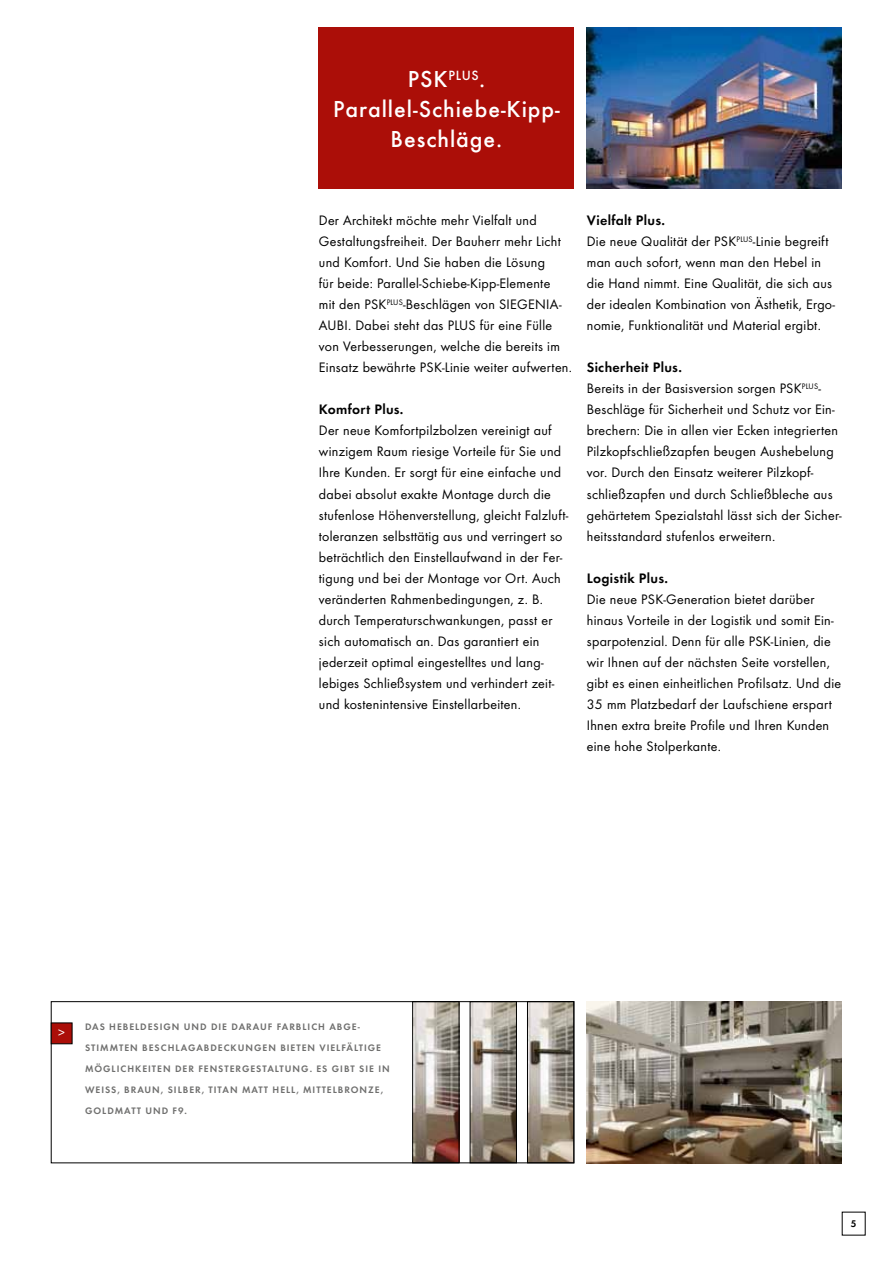
<style>
.page{position:relative;width:893px;height:1263px;background:#fff}
.page>*{position:absolute;margin:0;border:0;box-sizing:border-box;transform-origin:0 0}
.t1{font:500 24px/30px "Futura";letter-spacing:.04em;color:#fff;text-align:center}
.t2{font:14.25px/21px "Futura Boo";letter-spacing:.02em;color:#000}
.t3{font:14.25px "Futura Dem";letter-spacing:.025em;color:#000}
.t4{font:13.5px "Futura Boo";color:#fff}
.t5{font:10.05px "Futura Dem";color:#000}
.t6{font:9.75px/21px "Futura Dem";letter-spacing:.1em;color:#6f6f6e}
</style>
<div class="page">
<img style="left:414px;top:1003px;width:43px;height:158px">
<div style="left:412px;top:1001px;width:47px;height:162px;border:1px solid #000"></div>
<img style="left:472px;top:1003px;width:43px;height:158px">
<div style="left:470px;top:1001px;width:47px;height:162px;border:1px solid #000"></div>
<img style="left:529px;top:1003px;width:43px;height:158px">
<div style="left:527px;top:1001px;width:47px;height:162px;border:1px solid #000"></div>
<div style="left:319px;top:28px;width:255px;height:161px;background:#ab0e08"></div>
<div style="left:51px;top:1001px;width:523px;height:162px;border:1px solid #000"></div>
<div style="left:51px;top:1023px;width:21px;height:21px;background:#ab0e08;border:1px solid #000"></div>
<img style="left:587px;top:1001px;width:255px;height:162px">
<img style="left:587px;top:28px;width:255px;height:161px">
<h1 class="t1" style="left:333px;top:64px;width:228px">PSK<sup>PLUS</sup>.<br>Parallel-Schiebe-Kipp-<br>Beschläge.</h1>
<p class="t2" style="left:319px;top:210px;width:255px">Der Architekt möchte mehr Vielfalt und Gestaltungsfreiheit. Der Bauherr mehr Licht und Komfort. Und Sie haben die Lösung<br>für beide: Parallel-Schiebe-Kipp-Elemente<br>mit den PSK<sup>PLUS</sup>-Beschlägen von SIEGENIA-AUBI. Dabei steht das PLUS für eine Fülle von Verbesserungen, welche die bereits im Einsatz bewährte PSK-Linie weiter aufwerten.</p>
<p class="t3" style="left:319px;top:399px;width:86px">KOMFORT PLUS.</p>
<p class="t2" style="left:319px;top:420px;width:251px">Der neue Komfortpilzbolzen vereinigt auf winzigem Raum riesige Vorteile für Sie und Ihre Kunden. Er sorgt für eine einfache und dabei absolut exakte Montage durch die stufenlose Höhenverstellung, gleicht Falzluft&shy;toleranzen selbsttätig aus und verringert so beträchtlich den Einstellaufwand in der Fer&shy;tigung und bei der Montage vor Ort. Auch veränderten Rahmenbedingungen, z. B. durch Temperaturschwankungen, passt er sich automatisch an. Das garantiert ein jederzeit optimal eingestelltes und lang&shy;lebiges Schließsystem und verhindert zeit&shy;und kostenintensive Einstellarbeiten.</p>
<p class="t3" style="left:587px;top:210px;width:80px">VIELFALT PLUS.</p>
<p class="t2" style="left:587px;top:231px;width:250px">Die neue Qualität der PSK<sup>PLUS</sup>-Linie begreift man auch sofort, wenn man den Hebel in die Hand nimmt. Eine Qualität, die sich aus der idealen Kombination von Ästhetik, Ergo&shy;nomie, Funktionalität und Material ergibt.</p>
<p class="t3" style="left:587px;top:357px;width:97px">SICHERHEIT PLUS.</p>
<p class="t2" style="left:587px;top:378px;width:256px">Bereits in der Basisversion sorgen PSK<sup>PLUS</sup>-Beschläge für Sicherheit und Schutz vor Ein&shy;brechern: Die in allen vier Ecken integrierten Pilzkopfschließzapfen beugen Aushebelung vor. Durch den Einsatz weiterer Pilzkopf&shy;schließzapfen und durch Schließbleche aus gehärtetem Spezialstahl lässt sich der Sicher&shy;heitsstandard stufenlos erweitern.</p>
<p class="t3" style="left:587px;top:567px;width:83px">LOGISTIK PLUS.</p>
<p class="t2" style="left:587px;top:588px;width:256px">Die neue PSK-Generation bietet darüber hinaus Vorteile in der Logistik und somit Ein&shy;sparpotenzial. Denn für alle PSK-Linien, die wir Ihnen auf der nächsten Seite vorstellen, gibt es einen einheitlichen Profilsatz. Und die 35 mm Platzbedarf der Laufschiene erspart Ihnen extra breite Profile und Ihren Kunden eine hohe Stolperkante.</p>
<p class="t4" style="left:58px;top:1024px;width:8px">&gt;</p>
<p class="t6" style="left:85px;top:1015px;width:306px">DAS HEBELDESIGN UND DIE DARAUF FARBLICH ABGE-STIMMTEN BESCH LAGABDECKUNGEN BIETEN VIELFÄLTIGE MÖGLICH KEITEN DER FENSTERGESTALTUNG. ES GIBT SIE IN WEISS, BRAUN, SILBER, TITAN MATT HELL, MITTELBRONZE, GOLDMATT UND F9.</p>
<p class="t5" style="left:851px;top:1216px;width:7px">5</p>
</div>
